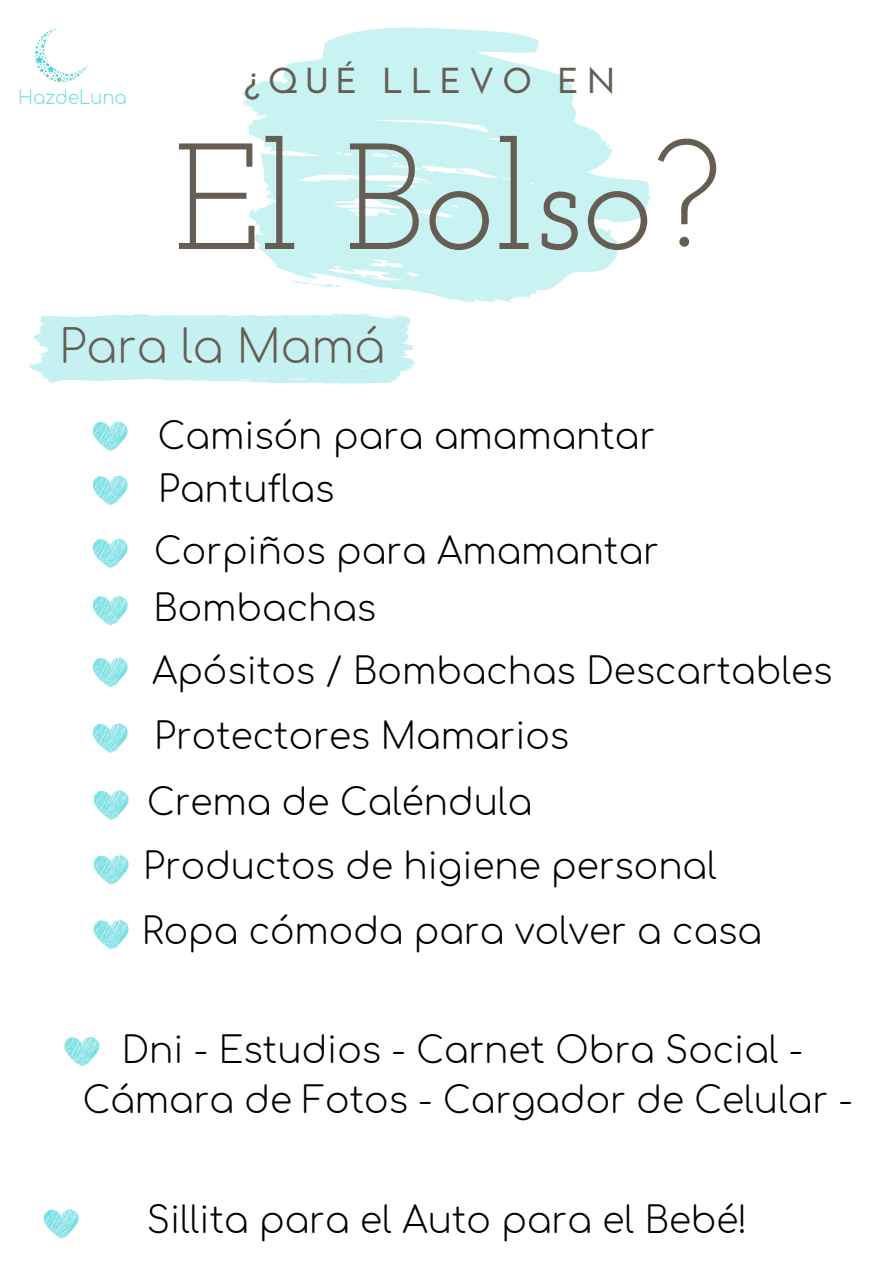
<style>
.page{position:relative;width:894px;height:1264px;background:#fff}
.page>*{position:absolute;margin:0;border:0;box-sizing:border-box;transform-origin:0 0}
.t1{font:150.75px "Josefin Slab";color:#665d53}
.t2{font:300 45px "Comfortaa";color:#665d53}
.t3{font:300 36px/53.7px "Comfortaa";color:#000}
.t4{font:700 36px "Josefin Sans";letter-spacing:.2em;color:#665d53}
.t5{font:300 18px "Comfortaa";color:#70dde1}
</style>
<div class="page">
<svg style="left:242px;top:28px;width:408px;height:274px;fill:#c9f2f3"></svg>
<svg style="left:291px;top:277px;width:51px;height:12px"></svg>
<svg style="left:93px;top:421px;width:35px;height:30px"></svg>
<svg style="left:93px;top:476px;width:35px;height:29px"></svg>
<svg style="left:93px;top:539px;width:35px;height:29px"></svg>
<svg style="left:93px;top:596px;width:35px;height:29px"></svg>
<svg style="left:93px;top:657px;width:35px;height:30px"></svg>
<svg style="left:93px;top:723px;width:35px;height:30px"></svg>
<svg style="left:94px;top:790px;width:35px;height:30px"></svg>
<svg style="left:94px;top:855px;width:35px;height:29px"></svg>
<svg style="left:94px;top:920px;width:35px;height:29px"></svg>
<svg style="left:64px;top:1037px;width:35px;height:29px"></svg>
<svg style="left:44px;top:1209px;width:35px;height:29px"></svg>
<img style="left:34px;top:28px;width:54px;height:55px">
<svg style="left:29px;top:313px;width:386px;height:71px"></svg>
<p class="t5" style="left:18px;top:89px;width:110px">HazdeLuna</p>
<p class="t4" style="left:244px;top:66px;width:373px">¿QUÉ LLEVO EN</p>
<h1 class="t1" style="left:174px;top:136px;width:548px">El Bolso?</h1>
<p class="t2" style="left:59px;top:323px;width:327px">Para la Mamá</p>
<p class="t3" style="left:158px;top:410px;width:498px">Camisón para amamantar<br>Pantuflas</p>
<p class="t3" style="left:154px;top:526px;width:506px">Corpiños para Amamantar</p>
<p class="t3" style="left:153px;top:582px;width:224px">Bombachas</p>
<p class="t3" style="left:152px;top:645px;width:681px">Apósitos / Bombachas Descartables</p>
<p class="t3" style="left:154px;top:710px;width:416px">Protectores Mamarios</p>
<p class="t3" style="left:147px;top:776px;width:386px">Crema de Caléndula</p>
<p class="t3" style="left:143px;top:840px;width:575px">Productos de higiene personal</p>
<p class="t3" style="left:142px;top:905px;width:621px">Ropa cómoda para volver a casa</p>
<p class="t3" style="left:83px;top:1026px;width:771px;line-height:49.9px;text-align:center">Dni - Estudios - Carnet Obra Social -<br>Cámara de Fotos - Cargador de Celular -</p>
<p class="t3" style="left:147px;top:1194px;width:602px">Sillita para el Auto para el Bebé!</p>
</div>
